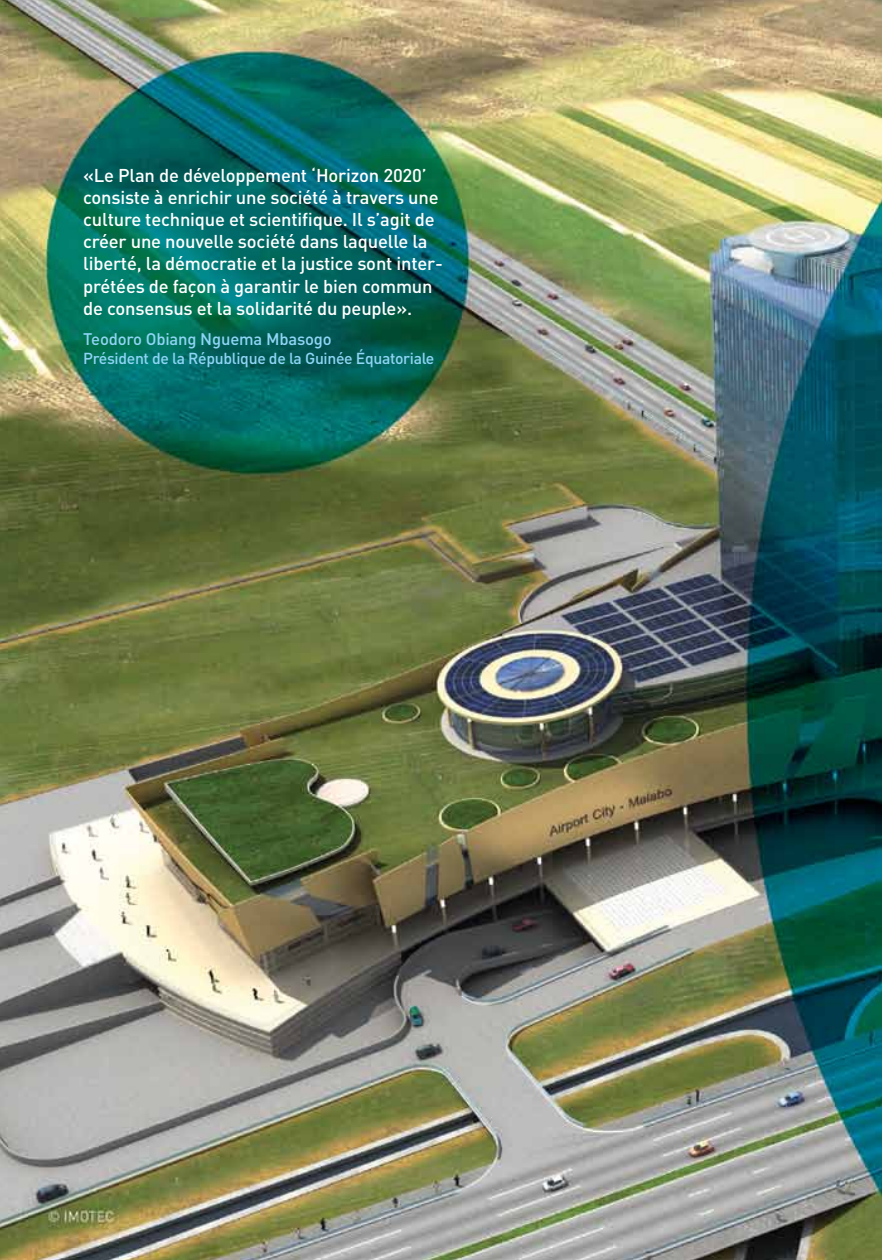
<style>
.page{position:relative;width:882px;height:1260px;background:#fff}
.page>*{position:absolute;margin:0;border:0;box-sizing:border-box;transform-origin:0 0}
.t1{font:500 18.38px/22.1px "DIN";letter-spacing:-.01em;color:#fff}
.t2{font:500 16.62px "DIN";letter-spacing:-.01em;color:#8fd5f6}
.t3{font:500 15.75px "DIN";letter-spacing:-.02em;color:#8fd5f6}
</style>
<div class="page">
<img style="left:0;top:0;width:882px;height:1260px">
<p class="t1" style="left:83px;top:164px;width:361px">«Le Plan de développement ‘Horizon 2020’ consiste à enrichir une société à travers une culture technique et scientifique. Il s’agit de créer une nouvelle société dans laquelle la liberté, la démocratie et la justice sont inter&shy;prétées de façon à garantir le bien commun de consensus et la solidarité du peuple».</p>
<p class="t2" style="left:83px;top:328px;width:250px">Teodoro Obiang Nguema Mbasogo</p>
<p class="t3" style="left:83px;top:348px;width:353px">Président de la République de la Guinée Équatoriale</p>
</div>
